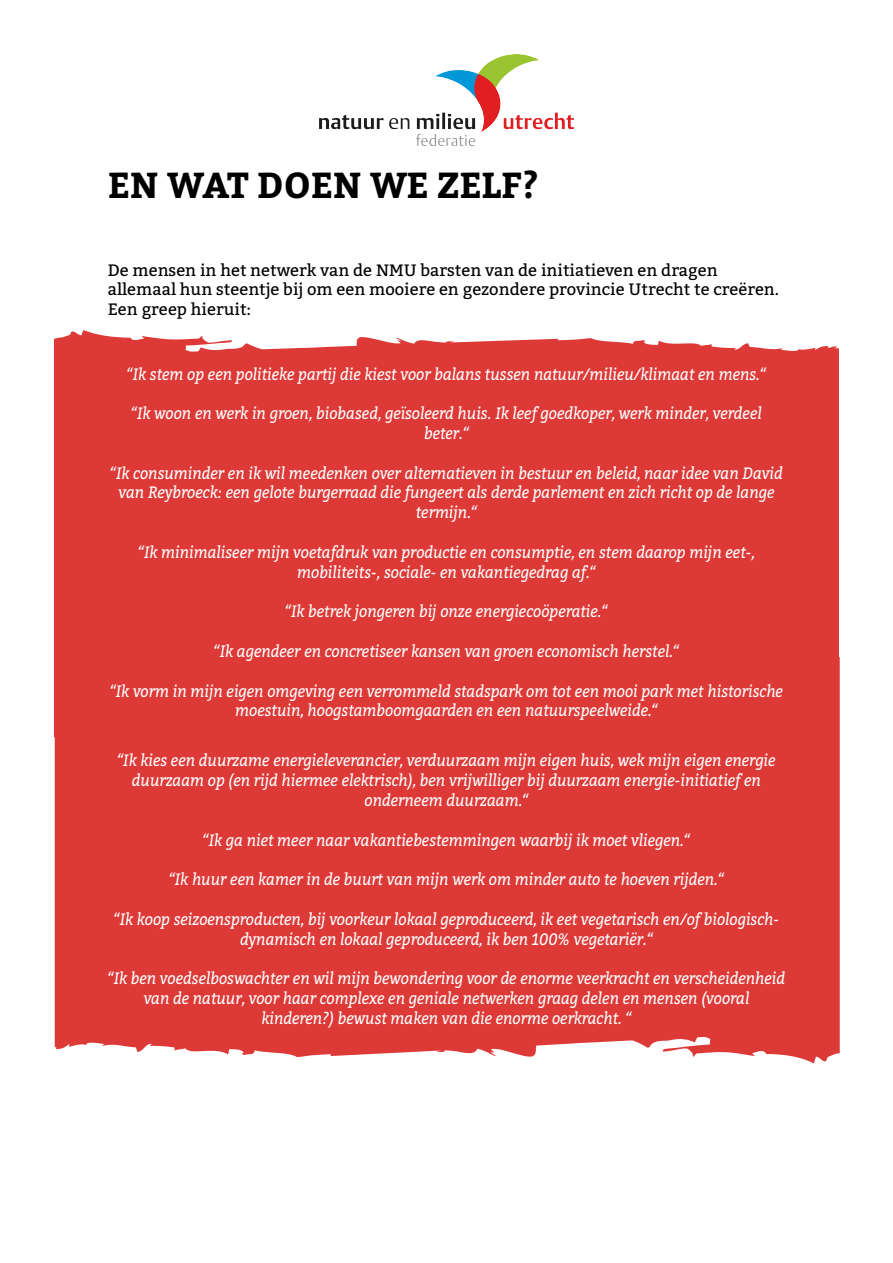
<style>
.page{position:relative;width:893px;height:1263px;background:#fff}
.page>*{position:absolute;margin:0;border:0;box-sizing:border-box;transform-origin:0 0}
.t1{font:700 36px "Bitter";color:#000}
.t2{font:italic 16.5px/19.8px "Bitter";color:#fff;text-align:center;scale:.9 1}
.t3{font:16.5px/19.8px "Bitter";color:#000101}
</style>
<div class="page">
<div style="left:55px;top:657px;width:785px;height:407px;background:#dc3937"></div>
<div style="left:54px;top:330px;width:785px;height:212px;background:#dc3937"></div>
<div style="left:54px;top:542px;width:785px;height:214px;background:#dc3937"></div>
<img style="left:319px;top:54px;width:255px;height:91px">
<h1 class="t1" style="left:108px;top:157px;width:432px">EN WAT DOEN WE ZELF?</h1>
<p class="t3" style="left:108px;top:259px;width:673px">De mensen in het netwerk van de NMU barsten van de initiatieven en dragen allemaal hun steentje bij om een mooiere en gezondere provincie Utrecht te creëren.<br>Een greep hieruit:</p>
<p class="t2" style="left:127px;top:363px;width:712px">“Ik stem op een politieke partij die kiest voor balans tussen natuur/milieu/klimaat en mens.“</p>
<p class="t2" style="left:131px;top:403px;width:702px">“Ik woon en werk in groen, biobased, geïsoleerd huis. Ik leef goedkoper, werk minder, verdeel beter.“</p>
<p class="t2" style="left:110px;top:462px;width:749px">“Ik consuminder en ik wil meedenken over alternatieven in bestuur en beleid, naar idee van David van Reybroeck: een gelote burgerraad die fungeert als derde parlement en zich richt op de lange termijn.“</p>
<p class="t2" style="left:138px;top:542px;width:687px">“Ik minimaliseer mijn voetafdruk van productie en consumptie, en stem daarop mijn eet-, mobiliteits-, sociale- en vakantiegedrag af.“</p>
<p class="t2" style="left:285px;top:601px;width:360px">“Ik betrek jongeren bij onze energiecoöperatie.“</p>
<p class="t2" style="left:214px;top:641px;width:518px">“Ik agendeer en concretiseer kansen van groen economisch herstel.“</p>
<p class="t2" style="left:110px;top:680px;width:749px">“Ik vorm in mijn eigen omgeving een verrommeld stadspark om tot een mooi park met historische moestuin, hoogstamboomgaarden en een natuurspeelweide.“</p>
<p class="t2" style="left:117px;top:750px;width:733px">“Ik kies een duurzame energieleverancier, verduurzaam mijn eigen huis, wek mijn eigen energie duurzaam op (en rijd hiermee elektrisch), ben vrijwilliger bij duurzaam energie-initiatief en onderneem duurzaam.“</p>
<p class="t2" style="left:203px;top:829px;width:543px">“Ik ga niet meer naar vakantiebestemmingen waarbij ik moet vliegen.“</p>
<p class="t2" style="left:169px;top:869px;width:618px">“Ik huur een kamer in de buurt van mijn werk om minder auto te hoeven rijden.“</p>
<p class="t2" style="left:114px;top:909px;width:741px">“Ik koop seizoensproducten, bij voorkeur lokaal geproduceerd, ik eet vegetarisch en/of biologisch&shy;dynamisch en lokaal geproduceerd, ik ben 100% vegetariër.“</p>
<p class="t2" style="left:108px;top:968px;width:754px">“Ik ben voedselboswachter en wil mijn bewondering voor de enorme veerkracht en verscheidenheid van de natuur, voor haar complexe en geniale netwerken graag delen en mensen (vooral kinderen?) bewust maken van die enorme oerkracht. “</p>
</div>
